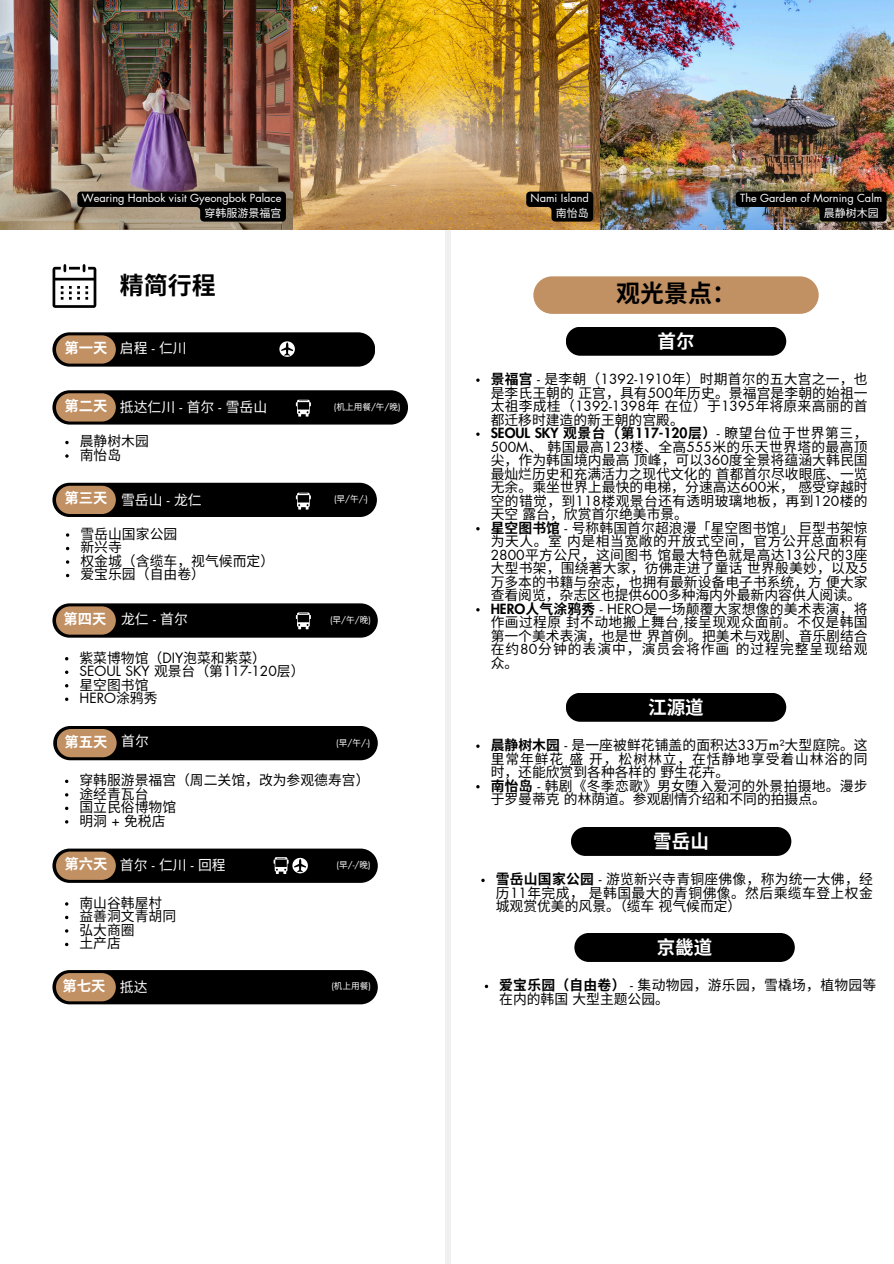
<style>
.page{position:relative;width:894px;height:1264px;background:#fff}
.page>*{position:absolute;margin:0;border:0;box-sizing:border-box;transform-origin:0 0}
.t1{font:700 24px "Noto Sans CJ Ksc";color:#000}
.t2{font:700 18.6px "Noto Sans CJ Ksc";color:#fff}
.t3{font:700 14.25px "Noto Sans CJ Ksc";color:#fff}
.t4{font:13.8px/13.5px "Noto Sans CJ Ksc";color:#000;text-align:justify}
.t5{font:13.8px "Noto Sans CJ Ksc";color:#fff}
.t6{font:13.8px/13.5px "Noto Sans CJ Ksc";letter-spacing:.02em;color:#000}
.t7{font:13.8px "Futura LT Pro";color:#000}
.t8{font:10.95px/14.7px "Futura LT Pro";color:#fff;text-align:right}
.t9{font:8.7px "Futura LT Pro";color:#fff}
.t10{font:8.7px "Noto Sans CJ Ksc";color:#fff}
.s1{font-family:"Noto Sans CJ Ksc"}
.s2{font-family:"Futura LT Pro"}
.s3{font-weight:700}
.s4{font-family:"Futura LT Pro";font-weight:800}
</style>
<div class="page">
<img style="left:0;top:0;width:893px;height:230px">
<div style="left:52px;top:332px;width:323px;height:34px;background:#000;border-radius:17px"></div>
<div style="left:56px;top:335px;width:60px;height:28px;background:#c19063;border-radius:14px"></div>
<div style="left:52px;top:390px;width:356px;height:34px;background:#000;border-radius:17px"></div>
<div style="left:56px;top:393px;width:60px;height:28px;background:#c19063;border-radius:14px"></div>
<div style="left:52px;top:483px;width:325px;height:34px;background:#000;border-radius:17px"></div>
<div style="left:56px;top:486px;width:60px;height:28px;background:#c19063;border-radius:14px"></div>
<div style="left:445px;top:230px;width:5px;height:1033px;background:#f0f0f0"></div>
<svg style="left:52px;top:264px;width:44px;height:44px"></svg>
<svg style="left:279px;top:341px;width:16px;height:16px"></svg>
<div style="left:565px;top:327px;width:221px;height:29px;background:#000;border-radius:14px"></div>
<div style="left:533px;top:276px;width:285px;height:38px;background:#c19063;border-radius:19px"></div>
<svg style="left:65px;top:441px;width:4px;height:3px"></svg>
<svg style="left:65px;top:454px;width:4px;height:4px"></svg>
<svg style="left:77px;top:191px;width:209px;height:31px;background:#353029"></svg>
<svg style="left:526px;top:191px;width:67px;height:31px;background:#2b1f10"></svg>
<img style="left:735px;top:191px;width:151px;height:31px">
<svg style="left:65px;top:670px;width:3px;height:4px"></svg>
<svg style="left:65px;top:697px;width:3px;height:4px"></svg>
<div style="left:53px;top:726px;width:324px;height:34px;background:#000;border-radius:17px"></div>
<div style="left:57px;top:729px;width:59px;height:28px;background:#c19063;border-radius:14px"></div>
<div style="left:52px;top:848px;width:325px;height:34px;background:#000;border-radius:17px"></div>
<div style="left:56px;top:851px;width:60px;height:28px;background:#c19063;border-radius:14px"></div>
<div style="left:52px;top:970px;width:325px;height:34px;background:#000;border-radius:17px"></div>
<div style="left:56px;top:973px;width:60px;height:28px;background:#c19063;border-radius:14px"></div>
<div style="left:52px;top:603px;width:325px;height:34px;background:#000;border-radius:17px"></div>
<div style="left:56px;top:606px;width:60px;height:28px;background:#c19063;border-radius:14px"></div>
<svg style="left:296px;top:492px;width:14px;height:17px"></svg>
<svg style="left:296px;top:400px;width:14px;height:16px"></svg>
<svg style="left:273px;top:857px;width:35px;height:17px"></svg>
<div style="left:565px;top:692px;width:221px;height:29px;background:#000;border-radius:14px"></div>
<div style="left:570px;top:827px;width:221px;height:29px;background:#000;border-radius:14px"></div>
<svg style="left:296px;top:612px;width:14px;height:17px"></svg>
<div style="left:574px;top:933px;width:220px;height:28px;background:#000;border-radius:14px"></div>
<svg style="left:484px;top:984px;width:4px;height:4px"></svg>
<p class="t8" style="left:82px;top:191px;width:201px">Wearing Hanbok visit Gyeongbok Palace<span class="s1">穿韩服游景福宫</span></p>
<p class="t8" style="left:530px;top:191px;width:60px">Nami Island<span class="s1">南怡岛</span></p>
<h3 class="t8" style="left:823px;top:191px;width:60px;text-align:left;text-indent:-84px">The Garden of Morning Calm<span class="s1">晨静树木园</span></h3>
<p class="t1" style="left:120px;top:266px;width:97px">精简行程</p>
<h6 class="t3" style="left:64px;top:336px;width:44px">第一天</h6>
<h6 class="t5" style="left:120px;top:336px;width:68px">启程 <span class="s2">-</span> 仁川</h6>
<p class="t3" style="left:64px;top:394px;width:44px">第二天</p>
<h1 class="t4" style="left:80px;top:434px;width:71px">晨静树木园</h1>
<h3 class="t4" style="left:80px;top:447px;width:43px">南怡岛</h3>
<h4 class="t3" style="left:64px;top:487px;width:44px">第三天</h4>
<p class="t4" style="left:80px;top:526px;width:98px">雪岳山国家公园</p>
<h3 class="t4" style="left:80px;top:540px;width:43px">新兴寺</h3>
<h4 class="t4" style="left:80px;top:553px;width:195px">权金城（含缆车，视气候而定）</h4>
<p class="t4" style="left:80px;top:567px;width:126px">爱宝乐园（自由卷）</p>
<p class="t5" style="left:120px;top:396px;width:146px">抵达仁川 <span class="s2">-</span> 首尔 <span class="s2">-</span> 雪岳山</p>
<h6 class="t5" style="left:121px;top:489px;width:82px">雪岳山 <span class="s2">-</span> 龙仁</h6>
<p class="t10" style="left:334px;top:399px;width:68px"><span class="s2">(</span>机上用餐<span class="s2">/</span>午<span class="s2">/</span>晚<span class="s2">)</span></p>
<p class="t9" style="left:334px;top:495px;width:35px">(<span class="s1">早</span>/<span class="s1">午</span>/-)</p>
<p class="t3" style="left:64px;top:608px;width:44px">第四天</p>
<p class="t5" style="left:121px;top:607px;width:68px">龙仁<span class="s2">-</span>首尔</p>
<h3 class="t9" style="left:330px;top:616px;width:42px">(<span class="s1">早</span>/<span class="s1">午</span>/<span class="s1">晚</span>)</h3>
<h4 class="t4" style="left:79px;top:650px;width:188px">紫菜博物馆（<span class="s2">DIY</span>泡菜和紫菜）</h4>
<p class="t7" style="left:79px;top:664px;width:226px">SEOUL SKY <span class="s1">观景台（第</span>117-120<span class="s1">层）</span></p>
<p class="t4" style="left:79px;top:677px;width:70px">星空图书馆</p>
<p class="t7" style="left:79px;top:691px;width:79px">HERO<span class="s1">涂鸦秀</span></p>
<p class="t3" style="left:64px;top:730px;width:44px">第五天</p>
<p class="t5" style="left:121px;top:730px;width:29px">首尔</p>
<p class="t9" style="left:336px;top:738px;width:35px">(<span class="s1">早</span>/<span class="s1">午</span>/-)</p>
<h3 class="t4" style="left:79px;top:772px;width:291px">穿韩服游景福宫（周二关馆，改为参观德寿宫）</h3>
<h4 class="t4" style="left:79px;top:786px;width:70px">途经青瓦台</h4>
<p class="t4" style="left:79px;top:799px;width:98px">国立民俗博物馆</p>
<p class="t4" style="left:79px;top:813px;width:87px">明洞 <span class="s2">+</span> 免税店</p>
<p class="t3" style="left:64px;top:852px;width:44px">第六天</p>
<h4 class="t5" style="left:120px;top:854px;width:107px">首尔<span class="s2">-</span>仁川<span class="s2">-</span>回程</h4>
<p class="t9" style="left:336px;top:860px;width:35px">(<span class="s1">早</span>/-/<span class="s1">晚</span>)</p>
<p class="t4" style="left:79px;top:895px;width:84px">南山谷韩屋村</p>
<p class="t4" style="left:79px;top:908px;width:98px">益善洞文青胡同</p>
<p class="t4" style="left:79px;top:922px;width:57px">弘大商圈</p>
<h3 class="t4" style="left:79px;top:935px;width:43px">土产店</h3>
<p class="t3" style="left:62px;top:974px;width:44px">第七天</p>
<p class="t5" style="left:120px;top:976px;width:29px">抵达</p>
<p class="t10" style="left:331px;top:979px;width:41px"><span class="s2">(</span>机上用餐<span class="s2">)</span></p>
<p class="t1" style="left:616px;top:274px;width:121px">观光景点：</p>
<h3 class="t2" style="left:657px;top:326px;width:39px">首尔</h3>
<h4 class="t4" style="left:490px;top:371px;width:378px"><span class="s3">景福宫</span> <span class="s2">-</span> 是李朝（<span class="s2">1392-1910</span>年）时期首尔的五大宫之一，也是李氏王朝的正宫，具有<span class="s2">500</span>年历史。景福宫是李朝的始祖一太祖李成桂（<span class="s2">1392-1398</span>年在位）于<span class="s2">1395</span>年将原来高丽的首都迁移时建造的新王朝的宫殿。</h4>
<p class="t4" style="left:490px;top:425px;width:378px"><span class="s4">SEOUL SKY</span> <span class="s3">观景台（第</span><span class="s4">117-120</span><span class="s3">层）</span><span class="s2">-</span> 瞭望台位于世界第三，<span class="s2">500M</span>、韩国最高<span class="s2">123</span>楼、全高<span class="s2">555</span>米的乐天世界塔的最高顶尖，作为韩国境内最高顶峰，可以<span class="s2">360</span>度全景将蕴涵大韩民国最灿烂历史和充满活力之现代文化的首都首尔尽收眼底、一览无余。乘坐世界上最快的电梯，分速高达<span class="s2">600</span>米，感受穿越时空的错觉，到<span class="s2">118</span>楼观景台还有透明玻璃地板，再到<span class="s2">120</span>楼的天空露台，欣赏首尔绝美市景。</p>
<p class="t4" style="left:490px;top:520px;width:378px"><span class="s3">星空图书馆</span> <span class="s2">-</span> 号称韩国首尔超浪漫「星空图书馆」巨型书架惊为天人。室内是相当宽敞的开放式空间，官方公开总面积有<span class="s2">2800</span>平方公尺，这间图书馆最大特色就是高达<span class="s2">13</span>公尺的<span class="s2">3</span>座大型书架，围绕著大家，彷佛走进了童话世界般美妙，以及<span class="s2">5</span>万多本的书籍与杂志，也拥有最新设备电子书系统，方便大家查看阅览，杂志区也提供<span class="s2">600</span>多种海内外最新内容供人阅读。</p>
<p class="t4" style="left:490px;top:601px;width:378px"><span class="s4">HERO</span><span class="s3">人气涂鸦秀</span> <span class="s2">- HERO</span>是一场颠覆大家想像的美术表演，将作画过程原封不动地搬上舞台<span class="s2">,</span>接呈现观众面前。不仅是韩国第一个美术表演，也是世界首例。把美术与戏剧、音乐剧结合在约<span class="s2">80</span>分钟的表演中，演员会将作画的过程完整呈现给观众。</p>
<h4 class="t2" style="left:648px;top:692px;width:57px">江源道</h4>
<p class="t4" style="left:490px;top:737px;width:378px"><span class="s3">晨静树木园</span> <span class="s2">-</span> 是一座被鲜花铺盖的面积达<span class="s2">33</span>万<span class="s2">m²</span>大型庭院。这里常年鲜花盛开，松树林立，在恬静地享受着山林浴的同时，还能欣赏到各种各样的野生花卉。</p>
<p class="t4" style="left:490px;top:778px;width:378px"><span class="s3">南怡岛</span> <span class="s2">-</span> 韩剧《冬季恋歌》男女堕入爱河的外景拍摄地。漫步于罗曼蒂克的林荫道。参观剧情介绍和不同的拍摄点。</p>
<h1 class="t2" style="left:653px;top:826px;width:54px">雪岳山</h1>
<h2 class="t4" style="left:495px;top:871px;width:378px"><span class="s3">雪岳山国家公园</span> <span class="s2">-</span> 游览新兴寺青铜座佛像，称为统一大佛，经历<span class="s2">11</span>年完成，是韩国最大的青铜佛像。然后乘缆车登上权金城观赏优美的风景。（缆车视气候而定）</h2>
<p class="t2" style="left:656px;top:932px;width:57px">京畿道</p>
<p class="t6" style="left:499px;top:977px;width:378px"><span class="s3">爱宝乐园（自由卷）</span> <span class="s2">-</span> 集动物园，游乐园，雪橇场，植物园等在内的韩国大型主题公园。</p>
</div>
